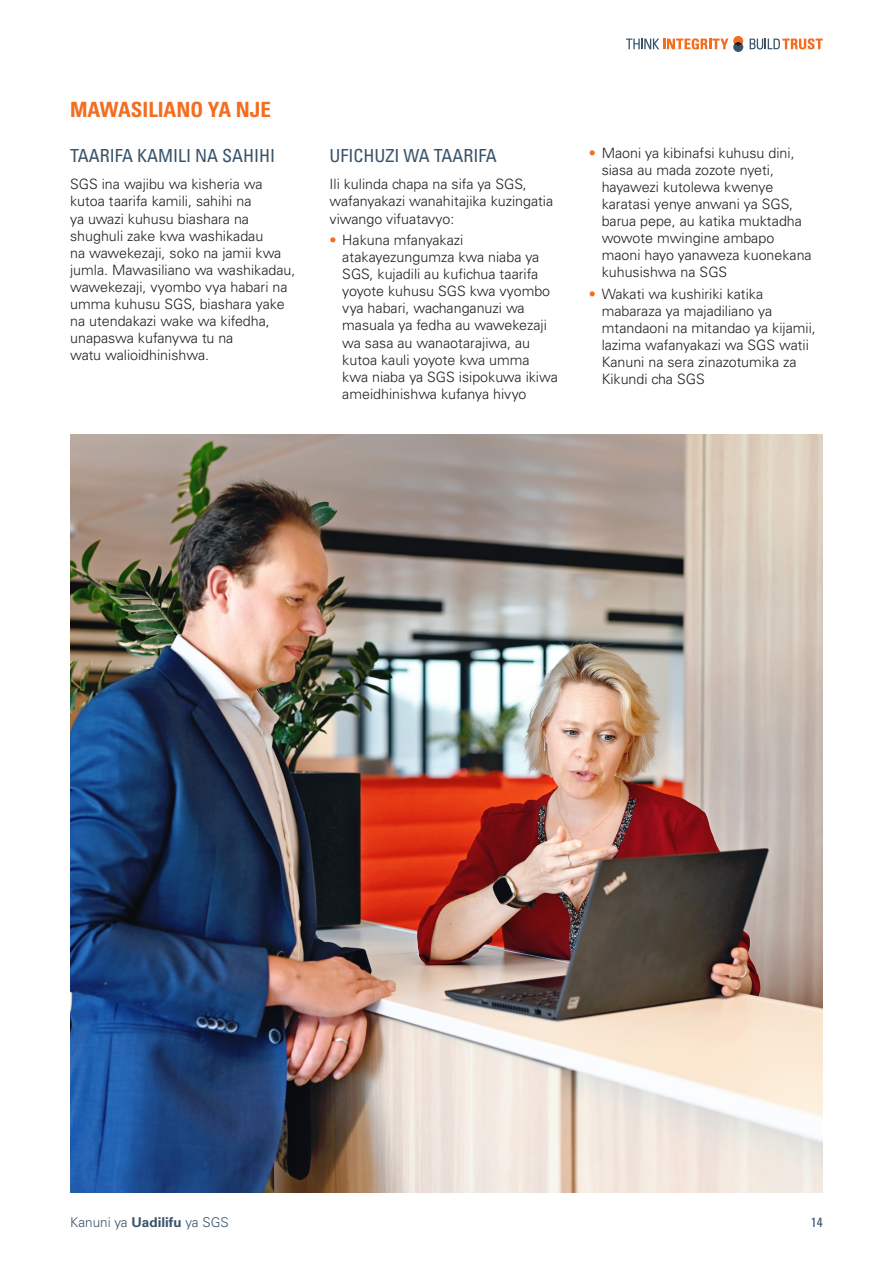
<style>
.page{position:relative;width:893px;height:1263px;background:#fff}
.page>*{position:absolute;margin:0;border:0;box-sizing:border-box;transform-origin:0 0}
.First_Subheading{font:700 condensed 21px "Univers LT Std";color:#f36e21}
.Second_Subheading{font:condensed 18px "Univers LT Std";color:#395369}
.Body_Text{font:300 14.25px/17.1px "Univers LT Std";color:#231f20}
.t1{font:300 13.5px "Univers LT Std";color:#395369}
.Body_Text-2{font:condensed 13.5px "Univers LT";color:#395369}
.s1{color:#f36e21}
.s2{font-weight:700}
</style>
<div class="page">
<img style="left:70px;top:434px;width:753px;height:759px">
<svg style="left:750px;top:38px;width:73px;height:11px"></svg>
<svg style="left:626px;top:36px;width:117px;height:16px"></svg>
<p class="First_Subheading" style="left:70px;top:97px;width:202px">MAWASILIANO YA NJE</p>
<p class="Second_Subheading" style="left:70px;top:144px;width:207px">TAARIFA KAMILI NA SAHIHI</p>
<p class="Body_Text" style="left:70px;top:176px;width:227px">SGS ina wajibu wa kisheria wa kutoa taarifa kamili, sahihi na<br>ya uwazi kuhusu biashara na shughuli zake kwa washikadau<br>na wawekezaji, soko na jamii kwa jumla. Mawasiliano wa washikadau, wawekezaji, vyombo vya habari na umma kuhusu SGS, biashara yake na utendakazi wake wa kifedha, unapaswa kufanywa tu na<br>watu walioidhinishwa.</p>
<p class="Second_Subheading" style="left:330px;top:144px;width:169px">UFICHUZI WA TAARIFA</p>
<p class="Body_Text" style="left:330px;top:176px;width:225px">Ili kulinda chapa na sifa ya SGS, wafanyakazi wanahitajika kuzingatia viwango vifuatavyo:</p>
<p class="Body_Text" style="left:342px;top:231px;width:217px;text-indent:-13px"><span class="s1">•</span> Hakuna mfanyakazi atakayezungumza kwa niaba ya<br>SGS, kujadili au kufichua taarifa yoyote kuhusu SGS kwa vyombo vya habari, wachanganuzi wa masuala ya fedha au wawekezaji wa sasa au wanaotarajiwa, au kutoa kauli yoyote kwa umma kwa niaba ya SGS isipokuwa ikiwa ameidhinishwa kufanya hivyo</p>
<p class="Body_Text" style="left:602px;top:144px;width:212px;text-indent:-13px"><span class="s1">•</span> Maoni ya kibinafsi kuhusu dini, siasa au mada zozote nyeti, hayawezi kutolewa kwenye karatasi yenye anwani ya SGS, barua pepe, au katika muktadha wowote mwingine ambapo maoni hayo yanaweza kuonekana kuhusishwa na SGS</p>
<p class="Body_Text" style="left:602px;top:285px;width:216px;text-indent:-13px"><span class="s1">•</span> Wakati wa kushiriki katika mabaraza ya majadiliano ya mtandaoni na mitandao ya kijamii, lazima wafanyakazi wa SGS watii<br>Kanuni na sera zinazotumika za<br>Kikundi cha SGS</p>
<p class="t1" style="left:70px;top:1214px;width:160px">Kanuni ya <span class="s2">Uadilifu</span> ya SGS</p>
<p class="Body_Text-2" style="left:811px;top:1214px;width:13px">14</p>
</div>
